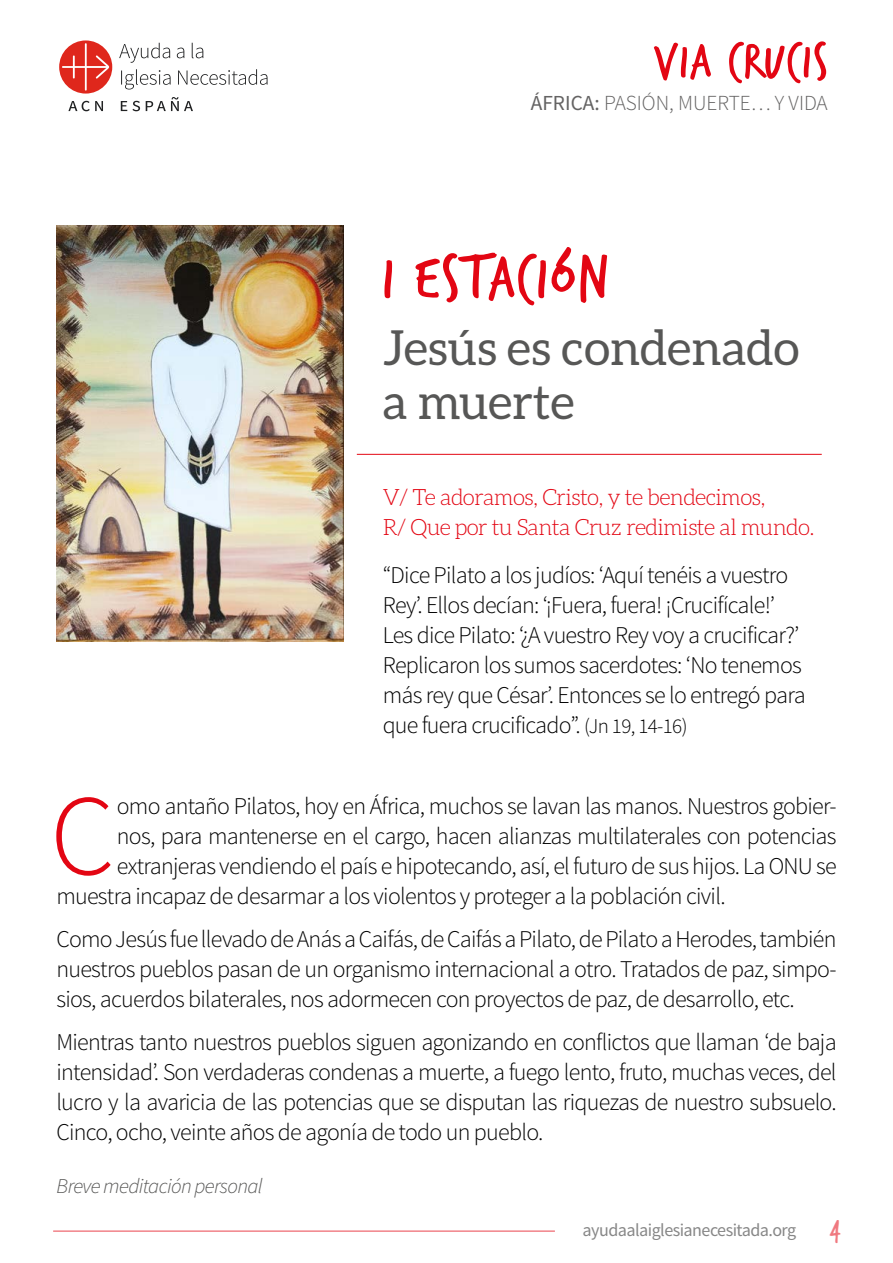
<style>
.page{position:relative;width:893px;height:1263px;background:#fff}
.page>*{position:absolute;margin:0;border:0;box-sizing:border-box;transform-origin:0 0}
.t1{font:300 115.05px "Source Sans Pro";color:#e30613}
.t2{font:64.95px "Trash Hand";letter-spacing:.04em;color:#e30613}
.t3{font:52.05px "Trash Hand";letter-spacing:.04em;color:#e30613}
.t4{font:48.45px/53.4px "Aleo";color:#575756}
.t5{font:300 24px/30px "Source Sans Pro";letter-spacing:-.03em;color:#000;text-align:justify}
.t6{font:300 22.5px/30px "Aleo";letter-spacing:-.03em;color:#e30613}
.t7{font:300 21.45px "Source Sans Pro";color:#646363}
.t8{font:italic 300 21px "Source Sans Pro";letter-spacing:-.03em;color:#575756}
.t9{font:18px "Source Sans Pro";letter-spacing:-.03em;color:#878787}
.s1{font-weight:400}
.s2{font-size:21px}
.s3{font-family:"Trash Hand";font-size:28.5px;color:#ea444e}
</style>
<div class="page">
<svg style="left:119px;top:43px;width:149px;height:68px"></svg>
<svg style="left:68px;top:101px;width:35px;height:10px"></svg>
<svg style="left:59px;top:40px;width:53px;height:54px"></svg>
<svg style="left:62px;top:43px;width:47px;height:48px"></svg>
<hr style="left:53px;top:1231px;width:502px;height:1px;background:#ea444e">
<hr style="left:357px;top:454px;width:465px;height:1px;background:#e30613">
<img style="left:57px;top:226px;width:286px;height:415px">
<h3 class="t3" style="left:653px;top:36px;width:176px">VIA CRUCIS</h3>
<p class="t7" style="left:531px;top:90px;width:298px"><span class="s1">ÁFRICA:</span> PASIÓN, MUERTE… Y VIDA</p>
<h2 class="t2" style="left:383px;top:246px;width:227px">I EstaCIÓN</h2>
<h3 class="t4" style="left:383px;top:321px;width:418px">Jesús es condenado a muerte</h3>
<p class="t6" style="left:383px;top:482px;width:433px">V/ Te adoramos, Cristo, y te bendecimos,<br>R/ Que por tu Santa Cruz redimiste al mundo.</p>
<p class="t5" style="left:383px;top:560px;width:424px;text-align:left">“Dice Pilato a los judíos: ‘Aquí tenéis a vuestro Rey’. Ellos decían: ‘¡Fuera, fuera! ¡Crucifícale!’ Les dice Pilato: ‘¿A vuestro Rey voy a crucificar?’ Replicaron los sumos sacerdotes: ‘No tenemos más rey que César’. Entonces se lo entregó para que fuera crucificado”. <span class="s2">(Jn 19, 14-16)</span></p>
<h1 class="t1" style="left:50px;top:766px;width:66px">C</h1>
<p class="t5" style="left:117px;top:791px;width:721px">omo antaño Pilatos, hoy en África, muchos se lavan las manos. Nuestros gobier-</p>
<p class="t5" style="left:117px;top:821px;width:721px">nos, para mantenerse en el cargo, hacen alianzas multilaterales con potencias</p>
<p class="t5" style="left:117px;top:851px;width:721px">extranjeras vendiendo el país e hipotecando, así, el futuro de sus hijos. La ONU se</p>
<p class="t5" style="left:56px;top:881px;width:671px">muestra incapaz de desarmar a los violentos y proteger a la población civil.</p>
<p class="t5" style="left:56px;top:924px;width:782px">Como Jesús fue llevado de Anás a Caifás, de Caifás a Pilato, de Pilato a Herodes, también nuestros pueblos pasan de un organismo internacional a otro. Tratados de paz, simpo&shy;sios, acuerdos bilaterales, nos adormecen con proyectos de paz, de desarrollo, etc.</p>
<p class="t5" style="left:56px;top:1027px;width:782px">Mientras tanto nuestros pueblos siguen agonizando en conflictos que llaman ‘de baja intensidad’. Son verdaderas condenas a muerte, a fuego lento, fruto, muchas veces, del lucro y la avaricia de las potencias que se disputan las riquezas de nuestro subsuelo.<br>Cinco, ocho, veinte años de agonía de todo un pueblo.</p>
<p class="t8" style="left:56px;top:1173px;width:208px">Breve meditación personal</p>
<p class="t9" style="left:583px;top:1218px;width:260px">ayudaalaiglesianecesitada.org <span class="s3">4</span></p>
</div>
